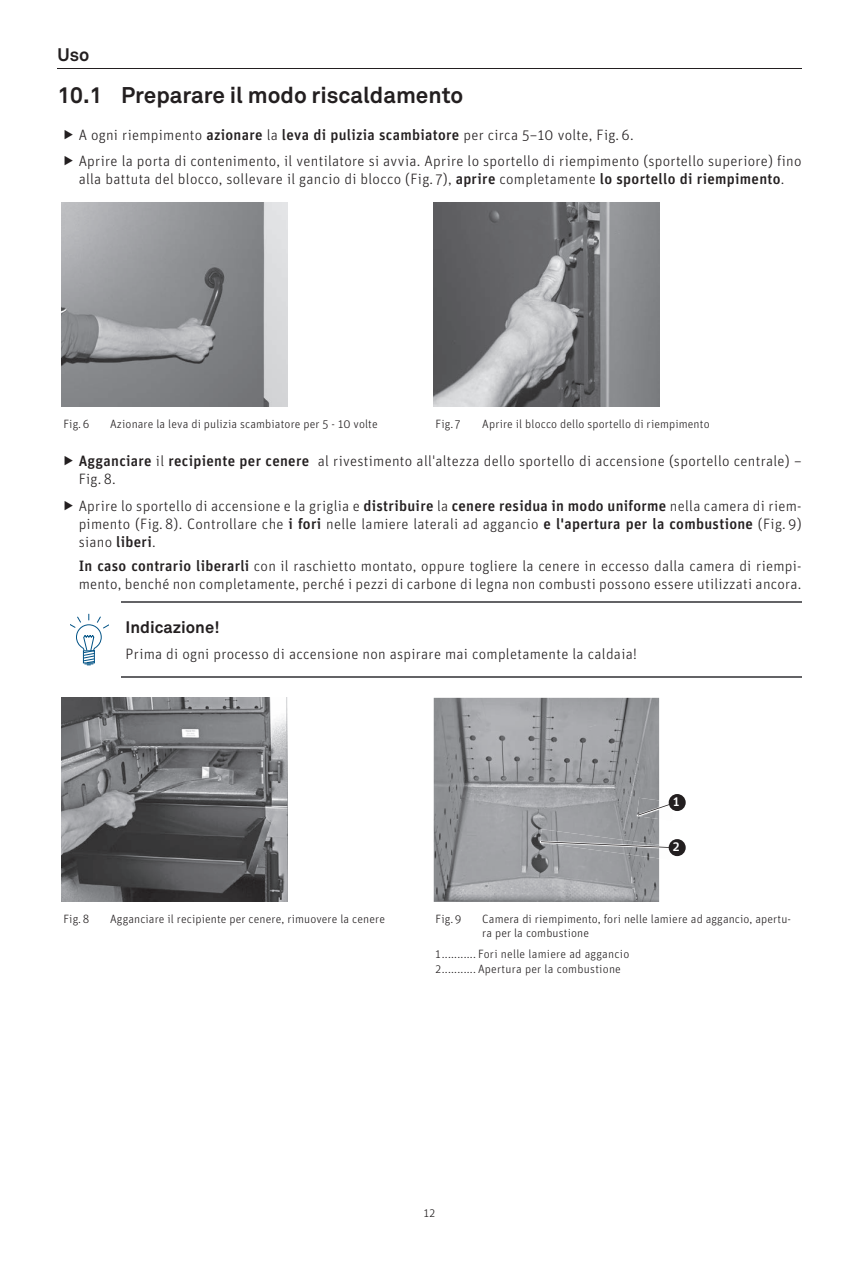
<style>
.page{position:relative;width:859px;height:1263px;background:#fff}
.page>*{position:absolute;margin:0;border:0;box-sizing:border-box;transform-origin:0 0}
.t1{font:700 22.5px "Akkurat Pro";color:#231f20}
.t2{font:700 18px "Akkurat Pro";color:#231f20}
.t3{font:700 16.5px "Akkurat Pro";color:#231f20}
.t4{font:300 15px/18px "Unit OT";letter-spacing:.02em;color:#231f20}
.t5{font:500 13.5px "Unit OT";color:#fff}
.t6{font:300 12px/13.5px "Unit OT";letter-spacing:.01em;color:#231f20}
.s1{font-weight:500}
</style>
<div class="page">
<hr style="left:57px;top:68px;width:744px;height:1px;background:#231f20">
<img style="left:62px;top:203px;width:225px;height:204px">
<img style="left:434px;top:203px;width:225px;height:204px">
<hr style="left:121px;top:602px;width:680px;height:1px;background:#636366">
<hr style="left:121px;top:676px;width:680px;height:1px;background:#636366">
<svg style="left:70px;top:614px;width:38px;height:51px"></svg>
<img style="left:62px;top:698px;width:225px;height:204px">
<img style="left:434px;top:698px;width:225px;height:204px">
<img style="left:659px;top:800px;width:15px;height:21px">
<img style="left:637px;top:798px;width:22px;height:21px">
<svg style="left:638px;top:803px;width:35px;height:12px"></svg>
<div style="left:669px;top:794px;width:17px;height:17px;background:#231f20;border-radius:50%"></div>
<img style="left:659px;top:848px;width:12px;height:12px">
<img style="left:540px;top:829px;width:119px;height:29px">
<svg style="left:541px;top:841px;width:130px;height:7px"></svg>
<div style="left:669px;top:839px;width:17px;height:17px;background:#231f20;border-radius:50%"></div>
<p class="t2" style="left:57px;top:43px;width:33px">Uso</p>
<h1 class="t1" style="left:57px;top:81px;width:407px">10.1 Preparare il modo riscaldamento</h1>
<p class="t4" style="left:79px;top:121px;width:724px;line-height:26.5px">A ogni riempimento <span class="s1">azionare</span> la <span class="s1">leva di pulizia scambiatore</span> per circa 5–10 volte, Fig. 6.<br>Aprire la porta di contenimento, il ventilatore si avvia. Aprire lo sportello di riempimento (sportello superiore) fino</p>
<p class="t4" style="left:79px;top:170px;width:707px">alla battuta del blocco, sollevare il gancio di blocco (Fig. 7), <span class="s1">aprire</span> completamente <span class="s1">lo sportello di riempimento</span>.</p>
<p class="t6" style="left:63px;top:417px;width:28px">Fig. 6</p>
<p class="t6" style="left:110px;top:417px;width:269px">Azionare la leva di pulizia scambiatore per 5 - 10 volte</p>
<p class="t6" style="left:435px;top:417px;width:27px">Fig. 7</p>
<p class="t6" style="left:482px;top:417px;width:229px">Aprire il blocco dello sportello di riempimento</p>
<p class="t4" style="left:79px;top:452px;width:724px"><span class="s1">Agganciare</span> il <span class="s1">recipiente per cenere</span> al rivestimento all'altezza dello sportello di accensione (sportello centrale) –<br>Fig. 8.</p>
<p class="t4" style="left:79px;top:497px;width:724px;text-align:justify">Aprire lo sportello di accensione e la griglia e <span class="s1">distribuire</span> la <span class="s1">cenere residua in modo uniforme</span> nella camera di riem&shy;pimento (Fig. 8). Controllare che <span class="s1">i fori</span> nelle lamiere laterali ad aggancio <span class="s1">e l'apertura per la combustione</span> (Fig. 9) siano <span class="s1">liberi</span>.</p>
<p class="t4" style="left:79px;top:557px;width:724px"><span class="s1">In caso contrario liberarli</span> con il raschietto montato, oppure togliere la cenere in eccesso dalla camera di riempi&shy;mento, benché non completamente, perché i pezzi di carbone di legna non combusti possono essere utilizzati ancora.</p>
<p class="t3" style="left:125px;top:617px;width:96px">Indicazione!</p>
<p class="t4" style="left:125px;top:645px;width:513px">Prima di ogni processo di accensione non aspirare mai completamente la caldaia!</p>
<p class="t5" style="left:673px;top:793px;width:8px">1</p>
<p class="t5" style="left:673px;top:838px;width:8px">2</p>
<p class="t6" style="left:63px;top:912px;width:28px">Fig. 8</p>
<p class="t6" style="left:110px;top:912px;width:276px">Agganciare il recipiente per cenere, rimuovere la cenere</p>
<p class="t6" style="left:435px;top:912px;width:28px">Fig. 9</p>
<p class="t6" style="left:482px;top:912px;width:310px">Camera di riempimento, fori nelle lamiere ad aggancio, apertu&shy;ra per la combustione</p>
<p class="t6" style="left:435px;top:947px;width:195px;line-height:14.4px">1 ........... Fori nelle lamiere ad aggancio<br>2 ........... Apertura per la combustione</p>
<p class="t6" style="left:424px;top:1206px;width:13px">12</p>
</div>
